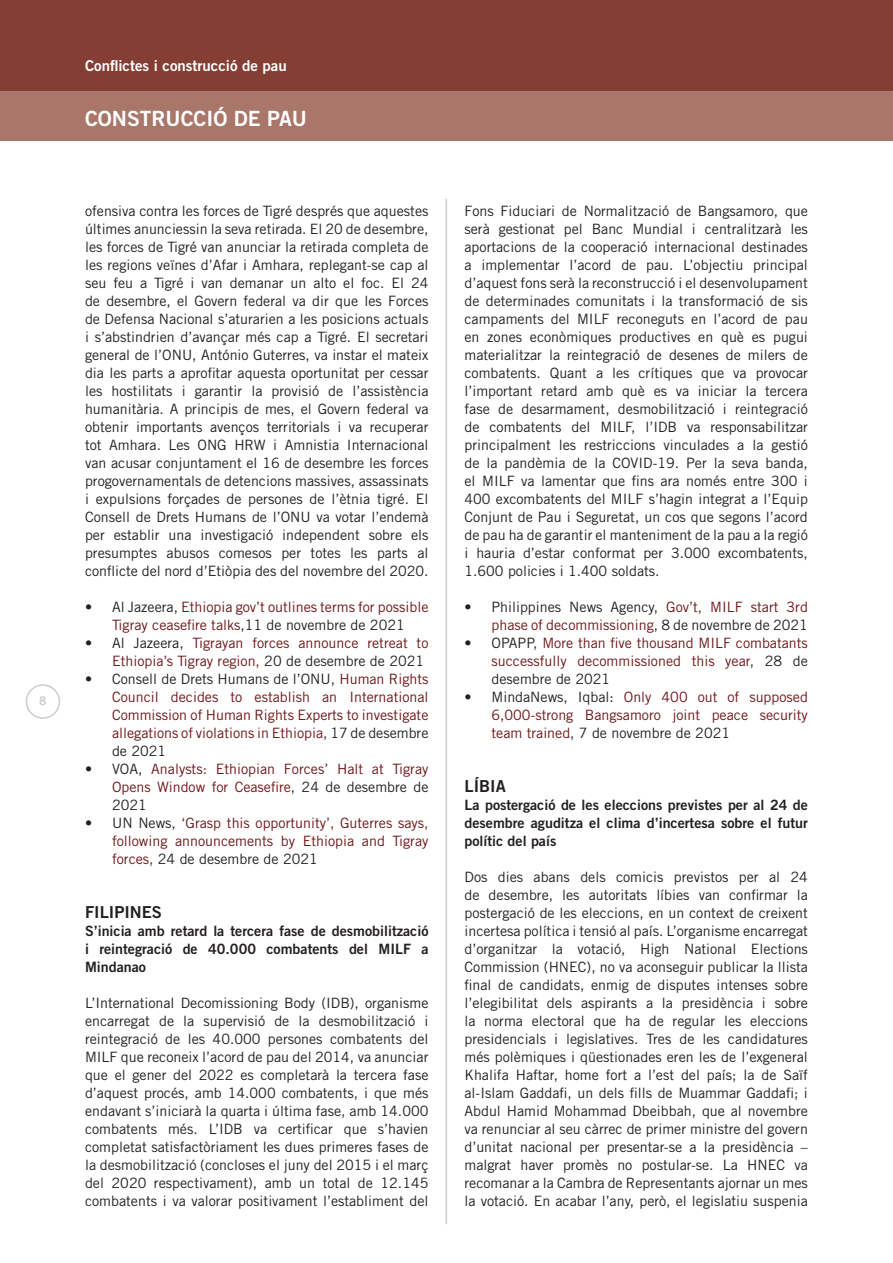
<style>
.page{position:relative;width:893px;height:1263px;background:#fff}
.page>*{position:absolute;margin:0;border:0;box-sizing:border-box;transform-origin:0 0}
.t1{font:21px "Trade Gothic LT Std Bd 2";color:#fff}
.t2{font:16.5px "Trade Gothic LT Std Bd 2";color:#231f20}
.t3{font:15px "Trade Gothic LT Std Bd 2";color:#fff}
.t4{font:14.25px/18px "Trade Gothic LT Std";color:#231f20;text-align:justify}
.t5{font:14.25px/18px "Trade Gothic LT Std";color:#6e1617;text-align:justify}
.t6{font:14.25px/18px "Trade Gothic LT Std Bd 2";color:#231f20;text-align:justify}
.t7{font:12px "Trade Gothic LT Std Bd 2";color:#ccc}
.s1{color:#231f20}
.s2{color:#6e1617}
</style>
<div class="page">
<div style="left:0;top:0;width:893px;height:91px;background:#843e34"></div>
<div style="left:0;top:91px;width:893px;height:49px;background:#aa7669"></div>
<div style="left:26px;top:684px;width:34px;height:35px;border:2px solid #ccc;border-radius:50%"></div>
<hr style="left:446px;top:199px;width:1px;height:1025px;background:#ccc">
<p class="t7" style="left:39px;top:693px;width:9px">8</p>
<p class="t3" style="left:85px;top:57px;width:203px">Conflictes i construcció de pau</p>
<p class="t1" style="left:85px;top:105px;width:224px">CONSTRUCCIÓ DE PAU</p>
<p class="t4" style="left:85px;top:202px;width:345px">ofensiva contra les forces de Tigré després que aquestes últimes anunciessin la seva retirada. El 20 de desembre, les forces de Tigré van anunciar la retirada completa de les regions veïnes d’Afar i Amhara, replegant-se cap al seu feu a Tigré i van demanar un alto el foc. El 24 de desembre, el Govern federal va dir que les Forces de Defensa Nacional s’aturarien a les posicions actuals i s’abstindrien d’avançar més cap a Tigré. El secretari general de l’ONU, António Guterres, va instar el mateix dia les parts a aprofitar aquesta oportunitat per cessar les hostilitats i garantir la provisió de l’assistència humanitària. A principis de mes, el Govern federal va obtenir importants avenços territorials i va recuperar tot Amhara. Les ONG HRW i Amnistia Internacional van acusar conjuntament el 16 de desembre les forces progovernamentals de detencions massives, assassinats i expulsions forçades de persones de l’ètnia tigré. El Consell de Drets Humans de l’ONU va votar l’endemà per establir una investigació independent sobre els presumptes abusos comesos per totes les parts al conflicte del nord d’Etiòpia des del novembre del 2020.</p>
<p class="t5" style="left:85px;top:598px;width:345px;text-align:center"><span class="s1">• Al Jazeera,</span> Ethiopia gov’t outlines terms for possible<br>Tigray ceasefire talks<span class="s1">,11 de novembre de 2021</span></p>
<p class="t5" style="left:85px;top:634px;width:345px;text-align:right"><span class="s1">• Al Jazeera,</span> Tigrayan forces announce retreat to<br>Ethiopia’s Tigray region, <span class="s1">20 de desembre de 2021</span></p>
<p class="t5" style="left:112px;top:670px;width:318px;text-indent:-27px"><span class="s1">• Consell de Drets Humans de l’ONU,</span> Human Rights Council decides to establish an International Commission of Human Rights Experts to investigate allegations of violations in Ethiopia<span class="s1">, 17 de desembre de 2021</span></p>
<p class="t5" style="left:112px;top:760px;width:318px;text-indent:-27px"><span class="s1">• VOA,</span> Analysts: Ethiopian Forces’ Halt at Tigray Opens Window for Ceasefire<span class="s1">, 24 de desembre de 2021</span></p>
<p class="t5" style="left:112px;top:814px;width:318px;text-indent:-27px"><span class="s1">• UN News,</span> ‘Grasp this opportunity’, Guterres says, following announcements by Ethiopia and Tigray forces, <span class="s1">24 de desembre de 2021</span></p>
<p class="t2" style="left:85px;top:902px;width:78px">FILIPINES</p>
<p class="t6" style="left:85px;top:922px;width:345px">S’inicia amb retard la tercera fase de desmobilització i reintegració de 40.000 combatents del MILF a Mindanao</p>
<p class="t4" style="left:85px;top:994px;width:345px">L’International Decomissioning Body (IDB), organisme encarregat de la supervisió de la desmobilització i reintegració de les 40.000 persones combatents del MILF que reconeix l’acord de pau del 2014, va anunciar que el gener del 2022 es completarà la tercera fase d’aquest procés, amb 14.000 combatents, i que més endavant s’iniciarà la quarta i última fase, amb 14.000 combatents més. L’IDB va certificar que s’havien completat satisfactòriament les dues primeres fases de la desmobilització (concloses el juny del 2015 i el març del 2020 respectivament), amb un total de 12.145 combatents i va valorar positivament l’establiment del</p>
<p class="t4" style="left:464px;top:202px;width:345px">Fons Fiduciari de Normalització de Bangsamoro, que serà gestionat pel Banc Mundial i centralitzarà les aportacions de la cooperació internacional destinades a implementar l’acord de pau. L’objectiu principal d’aquest fons serà la reconstrucció i el desenvolupament de determinades comunitats i la transformació de sis campaments del MILF reconeguts en l’acord de pau en zones econòmiques productives en què es pugui materialitzar la reintegració de desenes de milers de combatents. Quant a les crítiques que va provocar l’important retard amb què es va iniciar la tercera fase de desarmament, desmobilització i reintegració de combatents del MILF, l’IDB va responsabilitzar principalment les restriccions vinculades a la gestió de la pandèmia de la COVID-19. Per la seva banda, el MILF va lamentar que fins ara només entre 300 i 400 excombatents del MILF s’hagin integrat a l’Equip Conjunt de Pau i Seguretat, un cos que segons l’acord de pau ha de garantir el manteniment de la pau a la regió i hauria d’estar conformat per 3.000 excombatents, 1.600 policies i 1.400 soldats.</p>
<p class="t4" style="left:464px;top:598px;width:345px;text-align:right">• Philippines News Agency, <span class="s2">Gov’t, MILF start 3rd phase of decommissioning</span>, 8 de novembre de 2021</p>
<p class="t5" style="left:491px;top:634px;width:318px;text-indent:-27px"><span class="s1">• OPAPP,</span> More than five thousand MILF combatants successfully decommissioned this year<span class="s1">, 28 de desembre de 2021</span></p>
<p class="t5" style="left:491px;top:688px;width:318px;text-indent:-27px"><span class="s1">• MindaNews, Iqbal:</span> Only 400 out of supposed 6,000-strong Bangsamoro joint peace security team trained<span class="s1">, 7 de novembre de 2021</span></p>
<p class="t2" style="left:464px;top:776px;width:43px">LÍBIA</p>
<p class="t6" style="left:464px;top:796px;width:345px">La postergació de les eleccions previstes per al 24 de desembre aguditza el clima d’incertesa sobre el futur polític del país</p>
<p class="t4" style="left:464px;top:868px;width:345px">Dos dies abans dels comicis previstos per al 24 de desembre, les autoritats líbies van confirmar la postergació de les eleccions, en un context de creixent incertesa política i tensió al país. L’organisme encarregat d’organitzar la votació, High National Elections Commission (HNEC), no va aconseguir publicar la llista final de candidats, enmig de disputes intenses sobre l’elegibilitat dels aspirants a la presidència i sobre la norma electoral que ha de regular les eleccions presidencials i legislatives. Tres de les candidatures més polèmiques i qüestionades eren les de l’exgeneral Khalifa Haftar, home fort a l’est del país; la de Saïf al-Islam Gaddafi, un dels fills de Muammar Gaddafi; i Abdul Hamid Mohammad Dbeibbah, que al novembre va renunciar al seu càrrec de primer ministre del govern d’unitat nacional per presentar-se a la presidència – malgrat haver promès no postular-se. La HNEC va recomanar a la Cambra de Representants ajornar un mes la votació. En acabar l’any, però, el legislatiu suspenia</p>
</div>
